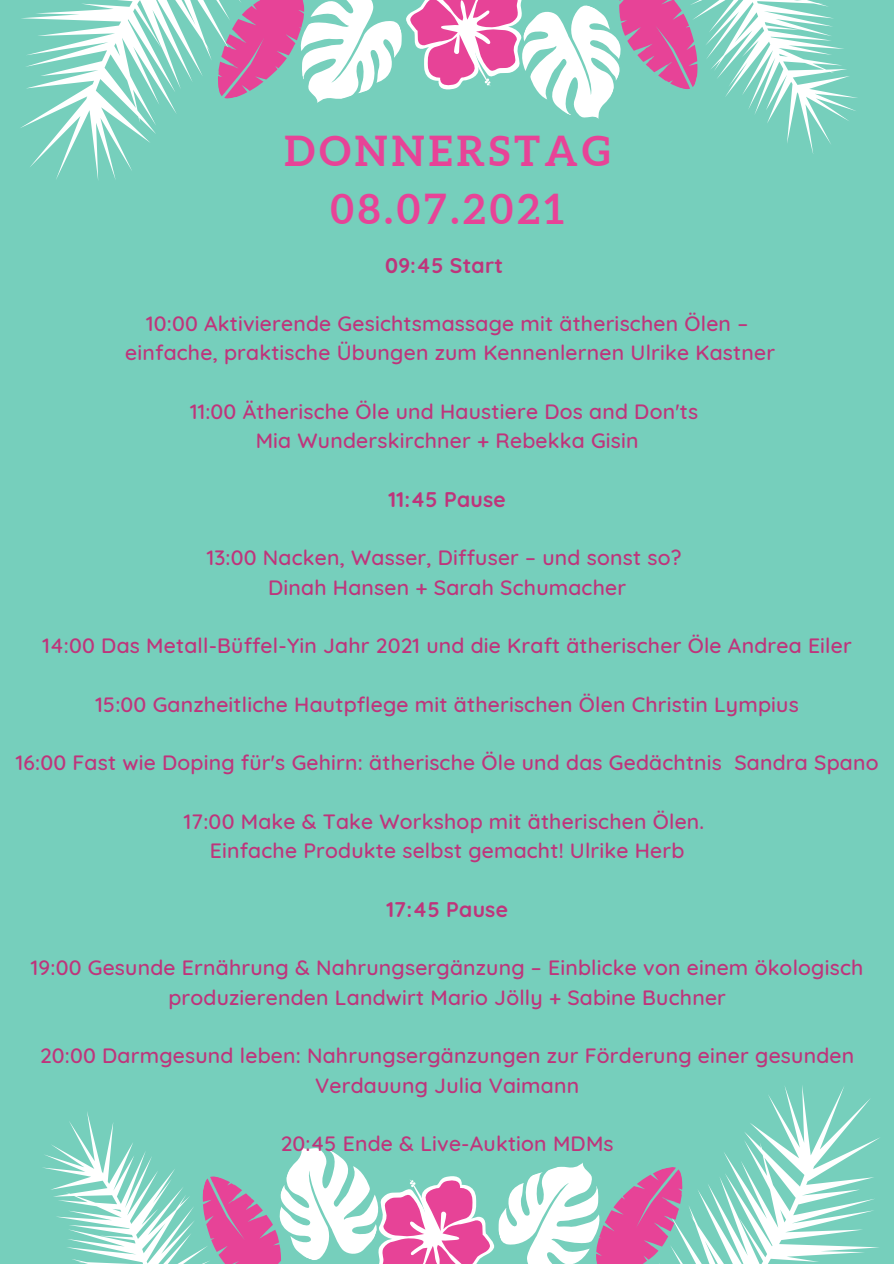
<style>
.page{position:relative;width:894px;height:1264px;background:#fff}
.page>*{position:absolute;margin:0;border:0;box-sizing:border-box;transform-origin:0 0}
.t1{font:700 41.25px "Aleo";letter-spacing:.1em;color:#e74397}
.t2{font:500 21.15px/29.2px "Quicksand";letter-spacing:.01em;color:#bf347b;text-align:center}
.t3{font:700 21.15px "Quicksand";letter-spacing:.01em;color:#bf347b}
</style>
<div class="page">
<div style="left:0;top:0;width:893px;height:1263px;background:#76cfbc"></div>
<svg style="left:20px;top:0;width:183px;height:180px"></svg>
<svg style="left:203px;top:0;width:655px;height:154px"></svg>
<svg style="left:697px;top:1085px;width:183px;height:178px"></svg>
<svg style="left:43px;top:1112px;width:654px;height:151px"></svg>
<p class="t1" style="left:284px;top:128px;width:326px">DONNERSTAG</p>
<p class="t1" style="left:330px;top:185px;width:235px">08.07.2021</p>
<p class="t3" style="left:385px;top:251px;width:119px">09:45 Start</p>
<p class="t2" style="left:146px;top:308px;width:603px">10:00 Aktivierende Gesichtsmassage mit ätherischen Ölen –</p>
<p class="t2" style="left:125px;top:338px;width:651px">einfache, praktische Übungen zum Kennenlernen Ulrike Kastner</p>
<p class="t2" style="left:190px;top:396px;width:509px">11:00 Ätherische Öle und Haustiere Dos and Don'ts</p>
<p class="t2" style="left:255px;top:426px;width:384px">Mia Wunderskirchner + Rebekka Gisin</p>
<p class="t3" style="left:388px;top:485px;width:119px">11:45 Pause</p>
<p class="t2" style="left:207px;top:543px;width:476px">13:00 Nacken, Wasser, Diffuser – und sonst so?</p>
<p class="t2" style="left:268px;top:572px;width:359px">Dinah Hansen + Sarah Schumacher</p>
<p class="t2" style="left:42px;top:630px;width:810px">14:00 Das Metall-Büffel-Yin Jahr 2021 und die Kraft ätherischer Öle Andrea Eiler</p>
<p class="t2" style="left:95px;top:689px;width:704px">15:00 Ganzheitliche Hautpflege mit ätherischen Ölen Christin Lympius</p>
<p class="t2" style="left:16px;top:748px;width:864px">16:00 Fast wie Doping für's Gehirn: ätherische Öle und das Gedächtnis Sandra Spano</p>
<p class="t2" style="left:184px;top:806px;width:521px">17:00 Make &amp; Take Workshop mit ätherischen Ölen.</p>
<p class="t2" style="left:210px;top:835px;width:476px">Einfache Produkte selbst gemacht! Ulrike Herb</p>
<p class="t3" style="left:386px;top:895px;width:123px">17:45 Pause</p>
<p class="t2" style="left:31px;top:952px;width:833px">19:00 Gesunde Ernährung &amp; Nahrungsergänzung – Einblicke von einem ökologisch produzierenden Landwirt Mario Jölly + Sabine Buchner</p>
<p class="t2" style="left:40px;top:1040px;width:815px">20:00 Darmgesund leben: Nahrungsergänzungen zur Förderung einer gesunden<br>Verdauung Julia Vaimann</p>
<p class="t2" style="left:280px;top:1128px;width:334px">20:45 Ende &amp; Live-Auktion MDMs</p>
</div>
